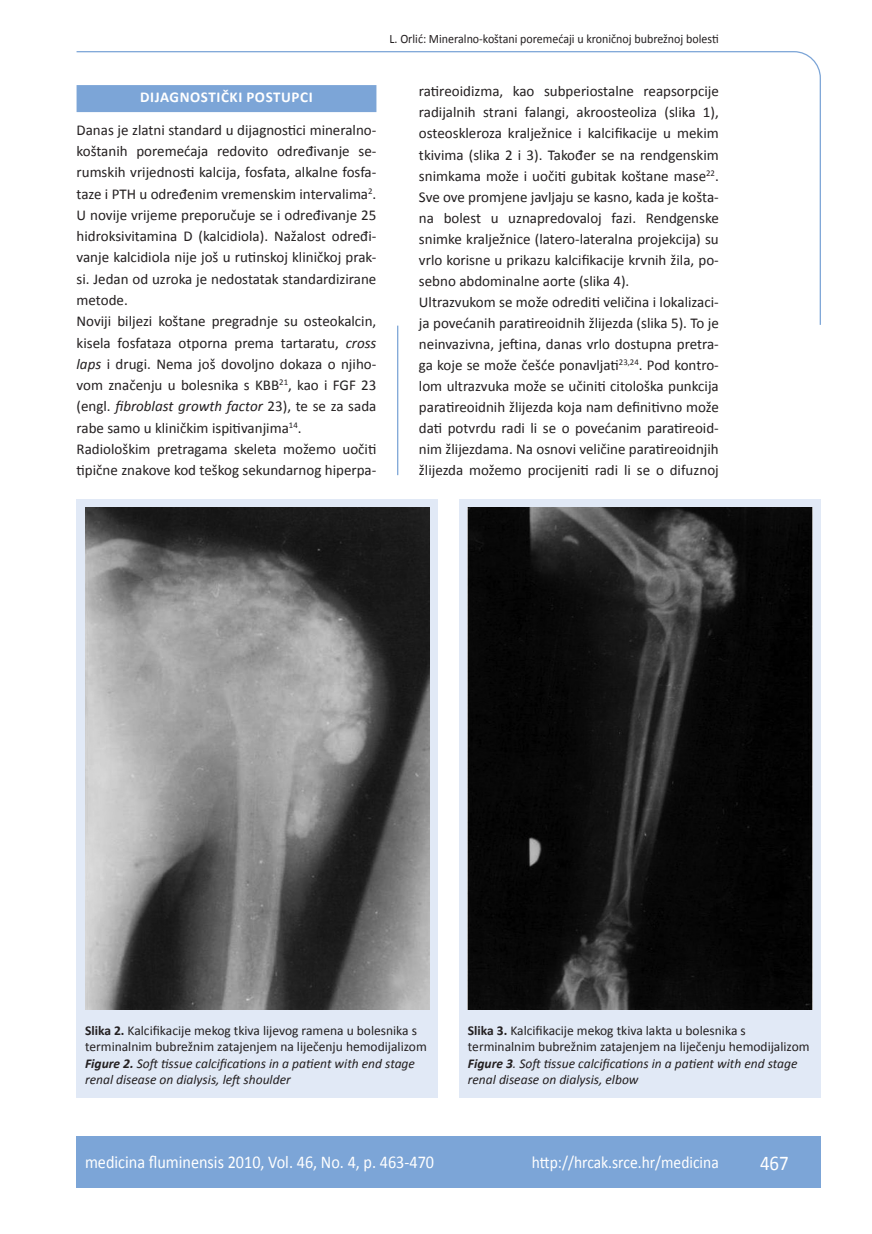
<style>
.page{position:relative;width:872px;height:1234px;background:#fff}
.page>*{position:absolute;margin:0;border:0;box-sizing:border-box;transform-origin:0 0}
.t1{font:21px "Calibri";color:#fff;scale:.9 1}
.t2{font:18px "Calibri";color:#fff;scale:.9 1}
.t3{font:17.25px "Calibri";color:#fff;scale:.9 1}
.t4{font:15px/21px "Calibri";color:#231f20}
.t5{font:700 15px "Calibri";letter-spacing:.04em;color:#fff}
.t6{font:13.5px/16.5px "Calibri";color:#231f20}
.t7{font:12.75px "Calibri";color:#231f20;scale:.94 1}
.s1{font-style:italic}
.s2{font-weight:700}
.s3{font-weight:700;font-style:italic}
</style>
<div class="page">
<svg style="left:76px;top:51px;width:745px;height:275px"></svg>
<hr style="left:397px;top:325px;width:1px;height:150px;background:#7ca5d7">
<div style="left:77px;top:1135px;width:744px;height:51px;background:#7ca5d7"></div>
<div style="left:77px;top:499px;width:361px;height:598px;background:#e1e9f6"></div>
<img style="left:85px;top:507px;width:344px;height:502px">
<div style="left:459px;top:499px;width:362px;height:598px;background:#e1e9f6"></div>
<img style="left:468px;top:507px;width:344px;height:502px">
<div style="left:77px;top:85px;width:299px;height:27px;background:#7ca5d7"></div>
<p class="t7" style="left:389px;top:30px;width:351px">L. Orlić: Mineralno-koštani poremećaji u kroničnoj bubrežnoj bolesti</p>
<p class="t5" style="left:140px;top:88px;width:174px">DIJAGNOSTIČKI POSTUPCI</p>
<p class="t4" style="left:77px;top:118px;width:301px">Danas je zlatni standard u dijagnostici mineralno&shy;koštanih poremećaja redovito određivanje se&shy;rumskih vrijednosti kalcija, fosfata, alkalne fosfa&shy;taze i PTH u određenim vremenskim intervalima<sup>2</sup>.<br>U novije vrijeme preporučuje se i određivanje 25 hidroksivitamina D (kalcidiola). Nažalost određi&shy;vanje kalcidiola nije još u rutinskoj kliničkoj prak&shy;si. Jedan od uzroka je nedostatak standardizirane metode.<br>Noviji biljezi koštane pregradnje su osteokalcin, kisela fosfataza otporna prema tartaratu, <span class="s1">cross laps</span> i drugi. Nema još dovoljno dokaza o njiho&shy;vom značenju u bolesnika s KBB<sup>21</sup>, kao i FGF 23 (engl. <span class="s1">fibroblast growth factor</span> 23), te se za sada rabe samo u kliničkim ispitivanjima<sup>14</sup>.<br>Radiološkim pretragama skeleta možemo uočiti tipične znakove kod teškog sekundarnog hiperpa-</p>
<p class="t4" style="left:419px;top:80px;width:301px">ratireoidizma, kao subperiostalne reapsorpcije radijalnih strani falangi, akroosteoliza (slika 1), osteoskleroza kralježnice i kalcifikacije u mekim tkivima (slika 2 i 3). Također se na rendgenskim snimkama može i uočiti gubitak koštane mase<sup>22</sup>.<br>Sve ove promjene javljaju se kasno, kada je košta&shy;na bolest u uznapredovaloj fazi. Rendgenske snimke kralježnice (latero-lateralna projekcija) su vrlo korisne u prikazu kalcifikacije krvnih žila, po&shy;sebno abdominalne aorte (slika 4).<br>Ultrazvukom se može odrediti veličina i lokalizaci&shy;ja povećanih paratireoidnih žlijezda (slika 5). To je neinvazivna, jeftina, danas vrlo dostupna pretra&shy;ga koje se može češće ponavljati<sup>23,24</sup>. Pod kontro&shy;lom ultrazvuka može se učiniti citološka punkcija paratireoidnih žlijezda koja nam definitivno može dati potvrdu radi li se o povećanim paratireoid&shy;nim žlijezdama. Na osnovi veličine paratireoidnjih žlijezda možemo procijeniti radi li se o difuznoj</p>
<p class="t6" style="left:85px;top:1021px;width:343px"><span class="s2">Slika 2.</span> Kalcifikacije mekog tkiva lijevog ramena u bolesnika s terminalnim bubrežnim zatajenjem na liječenju hemodijalizom <span class="s3">Figure 2.</span> <span class="s1">Soft tissue calcifications in a patient with end stage renal disease on dialysis, left shoulder</span></p>
<p class="t6" style="left:468px;top:1021px;width:343px"><span class="s2">Slika 3.</span> Kalcifikacije mekog tkiva lakta u bolesnika s terminalnim bubrežnim zatajenjem na liječenju hemodijalizom <span class="s3">Figure 3</span><span class="s1">. Soft tissue calcifications in a patient with end stage renal disease on dialysis, elbow</span></p>
<p class="t2" style="left:85px;top:1150px;width:389px">medicina fluminensis 2010, Vol. 46, No. 4, p. 463-470</p>
<p class="t3" style="left:532px;top:1151px;width:209px">http://hrcak.srce.hr/medicina</p>
<h1 class="t1" style="left:760px;top:1149px;width:33px">467</h1>
</div>
